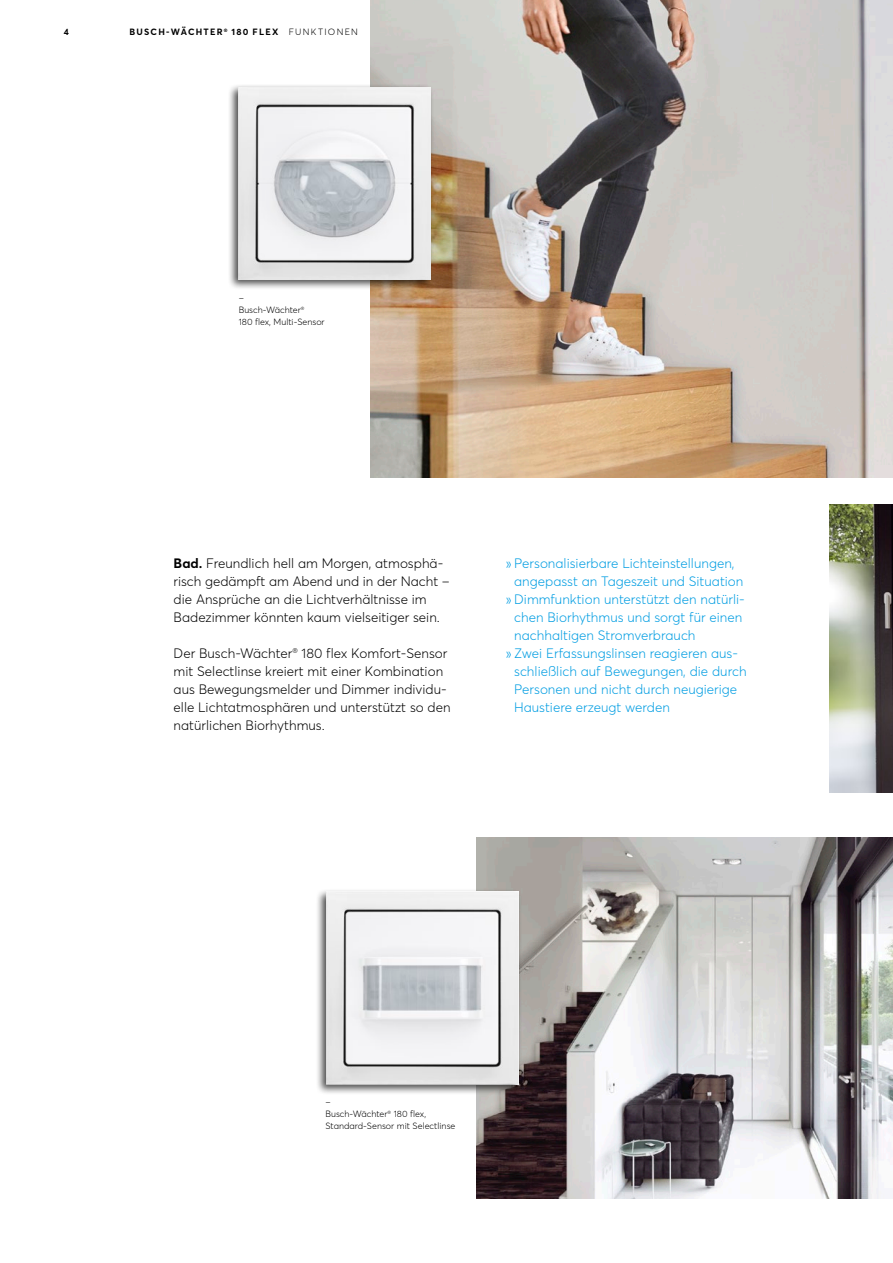
<style>
.page{position:relative;width:893px;height:1263px;background:#fff}
.page>*{position:absolute;margin:0;border:0;box-sizing:border-box;transform-origin:0 0}
.t1{font:300 13.5px/18px "Averta";color:#000}
.t2{font:300 13.5px "Averta";color:#009de2}
.t3{font:300 9px/12px "Averta";color:#000}
.t4{font:700 9px "Averta";letter-spacing:.135em;color:#000}
.s1{font-weight:300}
.s2{font-weight:700}
</style>
<div class="page">
<img style="left:370px;top:0;width:523px;height:478px">
<img style="left:477px;top:838px;width:416px;height:360px">
<div style="left:228px;top:84px;width:206px;height:206px;background:#000;opacity:.7"></div>
<img style="left:239px;top:87px;width:192px;height:192px">
<div style="left:316px;top:889px;width:206px;height:206px;background:#000;opacity:.7"></div>
<img style="left:326px;top:892px;width:192px;height:192px">
<img style="left:829px;top:505px;width:64px;height:288px">
<p class="t4" style="left:64px;top:26px;width:7px">4</p>
<p class="t4" style="left:129px;top:26px;width:230px">BUSCH-WÄCHTER<sup>®</sup> 180 FLEX <span class="s1">FUNKTIONEN</span></p>
<p class="t3" style="left:239px;top:291px;width:88px">–<br>Busch-Wächter<sup>®<br></sup>180 flex, Multi-Sensor</p>
<p class="t1" style="left:174px;top:554px;width:278px"><span class="s2">Bad.</span> Freundlich hell am Morgen, atmosphä&shy;risch gedämpft am Abend und in der Nacht – die Ansprüche an die Lichtverhältnisse im Badezimmer könnten kaum vielseitiger sein.</p>
<p class="t1" style="left:174px;top:644px;width:279px">Der Busch-Wächter<sup>®</sup> 180 flex Komfort-Sensor mit Selectlinse kreiert mit einer Kombination aus Bewegungsmelder und Dimmer individu&shy;elle Lichtatmosphären und unterstützt so den natürlichen Biorhythmus.</p>
<p class="t2" style="left:506px;top:555px;width:230px">» Personalisierbare Lichteinstellungen,</p>
<p class="t2" style="left:514px;top:573px;width:231px">angepasst an Tageszeit und Situation</p>
<p class="t2" style="left:506px;top:591px;width:241px">» Dimmfunktion unterstützt den natürli-</p>
<p class="t2" style="left:514px;top:609px;width:230px">chen Biorhythmus und sorgt für einen</p>
<p class="t2" style="left:514px;top:627px;width:183px">nachhaltigen Stromverbrauch</p>
<p class="t2" style="left:506px;top:645px;width:234px">» Zwei Erfassungslinsen reagieren aus-</p>
<p class="t2" style="left:514px;top:663px;width:234px">schließlich auf Bewegungen, die durch</p>
<p class="t2" style="left:514px;top:681px;width:225px">Personen und nicht durch neugierige</p>
<p class="t2" style="left:514px;top:699px;width:157px">Haustiere erzeugt werden</p>
<p class="t3" style="left:325px;top:1096px;width:131px">–<br>Busch-Wächter<sup>®</sup> 180 flex,<br>Standard-Sensor mit Selectlinse</p>
</div>
